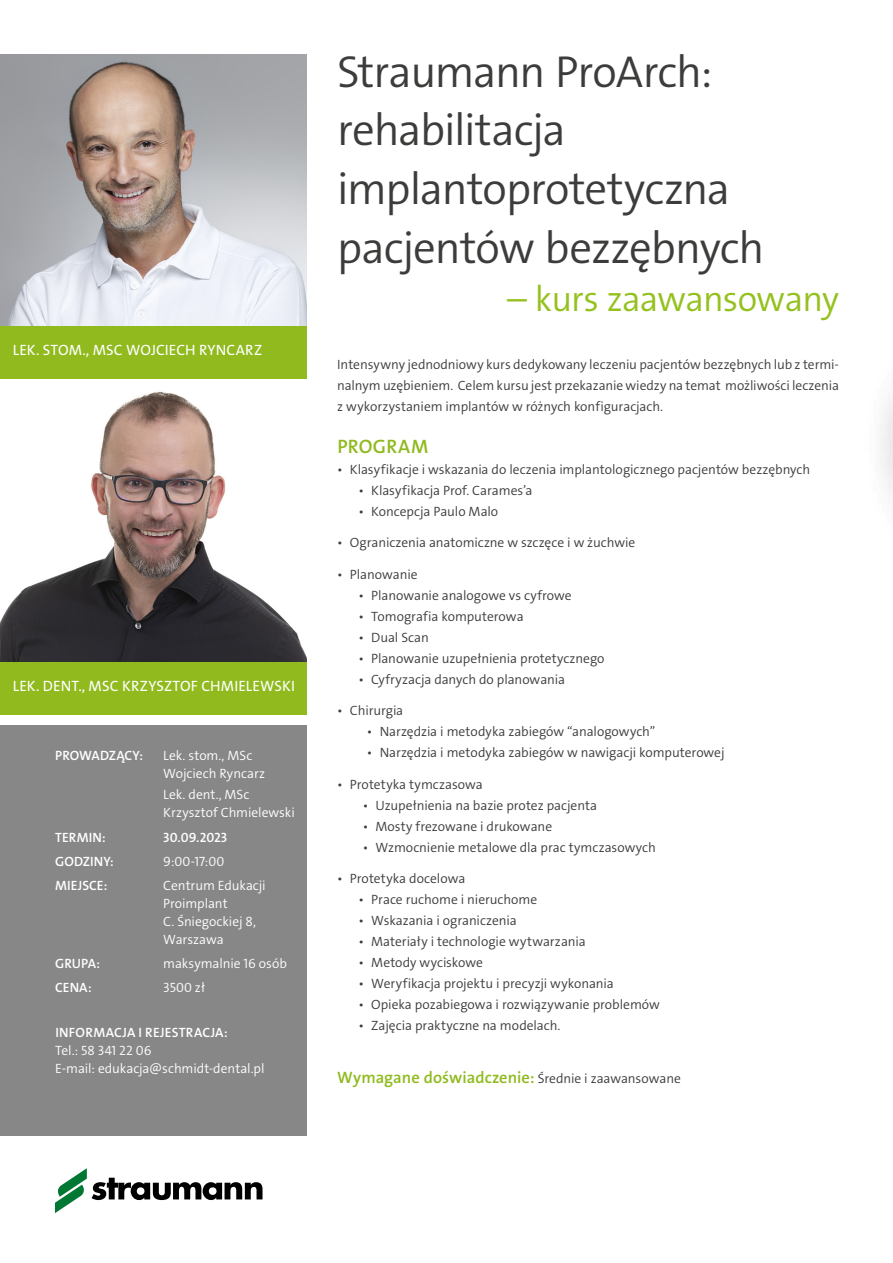
<style>
.page{position:relative;width:893px;height:1263px;background:#fff}
.page>*{position:absolute;margin:0;border:0;box-sizing:border-box;transform-origin:0 0}
.t1{font:45px/58.5px "The Sans LP4 Se Lig";letter-spacing:-.025em;color:#3c3c3b}
.t2{font:36px "The Sans LP4 Se Lig";letter-spacing:-.025em;color:#95c11f}
.t3{font:19.5px "The Sans LP6 Se Bld";letter-spacing:.02em;color:#90ba1e}
.t4{font:16.5px "The Sans LP6 Se Bld";letter-spacing:.005em;color:#90ba1e}
.t5{font:15px "The Sans LP5 Plain";letter-spacing:.01em;color:#fff}
.t6{font:13.5px/21px "The Sans LP4 Se Lig";letter-spacing:-.005em;color:#3c3c3b;text-align:justify}
.t7{font:13.5px/18px "The Sans LP4 Se Lig";letter-spacing:-.005em;color:#fff}
.t8{font:13.5px "The Sans LP6 Se Bld";letter-spacing:.005em;color:#fff}
.s1{font-family:"The Sans LP4 Se Lig";font-size:13.5px;color:#3c3c3b}
</style>
<div class="page">
<svg style="left:55px;top:1168px;width:208px;height:45px"></svg>
<img style="left:0;top:54px;width:306px;height:273px">
<div style="left:0;top:327px;width:306px;height:52px;background:#90ba1e"></div>
<img style="left:0;top:391px;width:306px;height:272px">
<div style="left:0;top:663px;width:306px;height:52px;background:#90ba1e"></div>
<div style="left:0;top:725px;width:306px;height:410px;background:#878787"></div>
<p class="t5" style="left:13px;top:340px;width:251px">LEK. STOM., MSC WOJCIECH RYNCARZ</p>
<p class="t5" style="left:13px;top:676px;width:284px">LEK. DENT., MSC KRZYSZTOF CHMIELEWSKI</p>
<p class="t8" style="left:55px;top:747px;width:89px">PROWADZĄCY:</p>
<p class="t7" style="left:163px;top:747px;width:103px">Lek. stom., MSc<br>Wojciech Ryncarz</p>
<p class="t7" style="left:163px;top:786px;width:133px">Lek. dent., MSc<br>Krzysztof Chmielewski</p>
<p class="t8" style="left:55px;top:828px;width:52px">TERMIN:</p>
<p class="t8" style="left:163px;top:828px;width:66px">30.09.2023</p>
<p class="t8" style="left:55px;top:852px;width:60px">GODZINY:</p>
<p class="t7" style="left:163px;top:852px;width:63px">9:00-17:00</p>
<p class="t8" style="left:55px;top:876px;width:54px">MIEJSCE:</p>
<p class="t7" style="left:163px;top:876px;width:104px">Centrum Edukacji<br>Proimplant<br>C. Śniegockiej 8,<br>Warszawa</p>
<p class="t8" style="left:55px;top:954px;width:46px">GRUPA:</p>
<p class="t7" style="left:163px;top:954px;width:125px">maksymalnie 16 osób</p>
<p class="t8" style="left:55px;top:978px;width:38px">CENA:</p>
<p class="t7" style="left:163px;top:978px;width:43px">3500 zł</p>
<p class="t8" style="left:55px;top:1023px;width:174px">INFORMACJA I REJESTRACJA:</p>
<p class="t7" style="left:55px;top:1041px;width:211px">Tel.: 58 341 22 06<br>E-mail: edukacja@schmidt-dental.pl</p>
<h1 class="t1" style="left:337px;top:43px;width:429px">Straumann ProArch: rehabilitacja implantoprotetyczna pacjentów bezzębnych</h1>
<h2 class="t2" style="left:507px;top:276px;width:333px">– kurs zaawansowany</h2>
<p class="t6" style="left:337px;top:354px;width:503px">Intensywny jednodniowy kurs dedykowany leczeniu pacjentów bezzębnych lub z termi&shy;nalnym uzębieniem. Celem kursu jest przekazanie wiedzy na temat możliwości leczenia z wykorzystaniem implantów w różnych konfiguracjach.</p>
<h3 class="t3" style="left:337px;top:433px;width:93px">PROGRAM</h3>
<p class="t6" style="left:337px;top:459px;width:475px">• Klasyfikacje i wskazania do leczenia implantologicznego pacjentów bezzębnych</p>
<p class="t6" style="left:358px;top:480px;width:176px">• Klasyfikacja Prof. Carames’a</p>
<p class="t6" style="left:358px;top:501px;width:141px">• Koncepcja Paulo Malo</p>
<p class="t6" style="left:337px;top:532px;width:300px">• Ograniczenia anatomiczne w szczęce i w żuchwie</p>
<p class="t6" style="left:337px;top:564px;width:82px">• Planowanie</p>
<p class="t6" style="left:358px;top:585px;width:215px">• Planowanie analogowe vs cyfrowe</p>
<p class="t6" style="left:358px;top:606px;width:167px">• Tomografia komputerowa</p>
<p class="t6" style="left:358px;top:627px;width:72px">• Dual Scan</p>
<p class="t6" style="left:358px;top:648px;width:248px">• Planowanie uzupełnienia protetycznego</p>
<p class="t6" style="left:358px;top:669px;width:208px">• Cyfryzacja danych do planowania</p>
<p class="t6" style="left:337px;top:700px;width:68px">• Chirurgia</p>
<p class="t6" style="left:367px;top:721px;width:290px">• Narzędzia i metodyka zabiegów “analogowych”</p>
<p class="t6" style="left:367px;top:742px;width:359px">• Narzędzia i metodyka zabiegów w nawigacji komputerowej</p>
<p class="t6" style="left:337px;top:774px;width:147px">• Protetyka tymczasowa</p>
<p class="t6" style="left:363px;top:795px;width:236px">• Uzupełnienia na bazie protez pacjenta</p>
<p class="t6" style="left:363px;top:816px;width:191px">• Mosty frezowane i drukowane</p>
<p class="t6" style="left:363px;top:837px;width:295px">• Wzmocnienie metalowe dla prac tymczasowych</p>
<p class="t6" style="left:337px;top:868px;width:130px">• Protetyka docelowa</p>
<p class="t6" style="left:358px;top:889px;width:180px">• Prace ruchome i nieruchome</p>
<p class="t6" style="left:358px;top:910px;width:160px">• Wskazania i ograniczenia</p>
<p class="t6" style="left:358px;top:931px;width:229px">• Materiały i technologie wytwarzania</p>
<p class="t6" style="left:358px;top:952px;width:126px">• Metody wyciskowe</p>
<p class="t6" style="left:358px;top:973px;width:257px">• Weryfikacja projektu i precyzji wykonania</p>
<p class="t6" style="left:358px;top:994px;width:303px">• Opieka pozabiegowa i rozwiązywanie problemów</p>
<p class="t6" style="left:358px;top:1015px;width:204px">• Zajęcia praktyczne na modelach.</p>
<p class="t4" style="left:337px;top:1066px;width:345px">Wymagane doświadczenie: <span class="s1">Średnie i zaawansowane</span></p>
</div>
